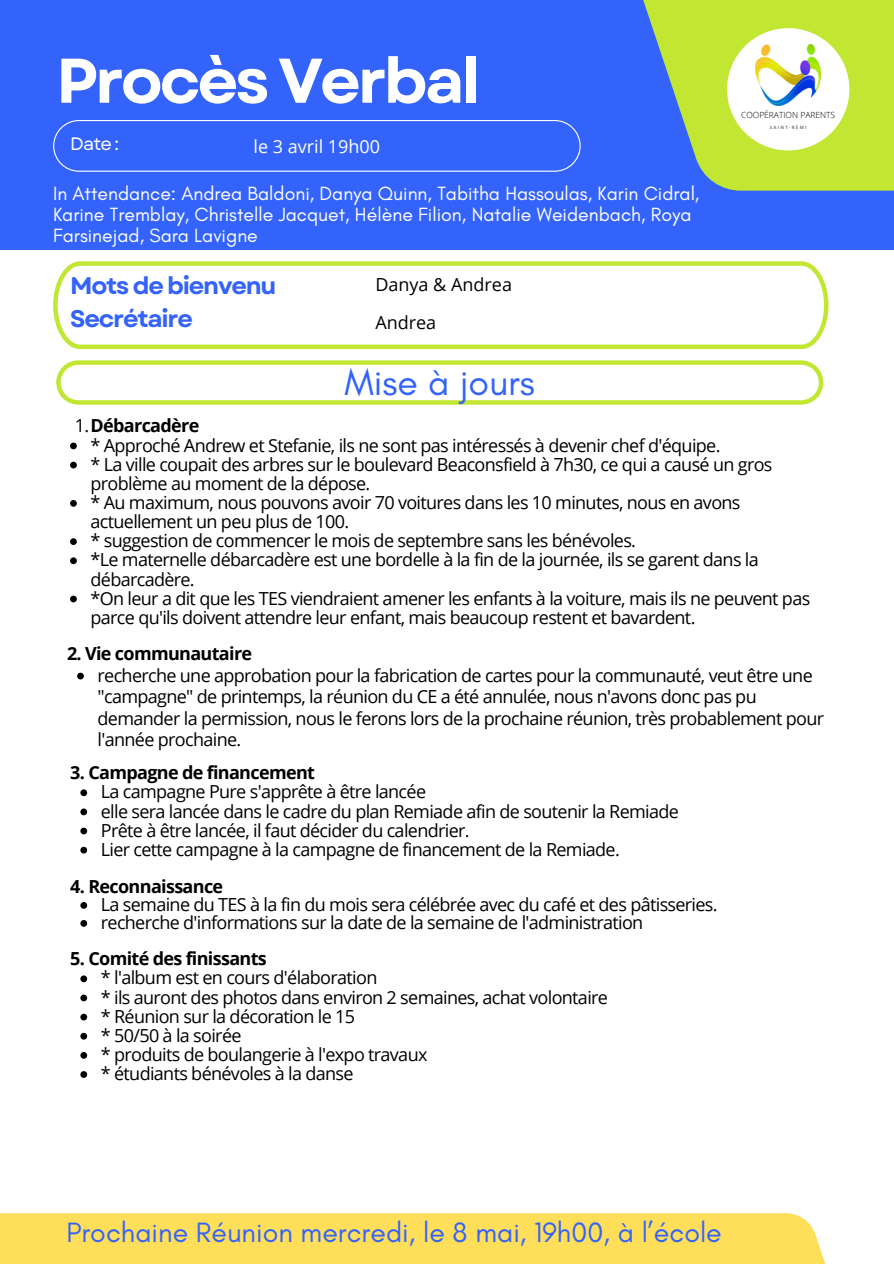
<style>
.page{position:relative;width:894px;height:1264px;background:#fff}
.page>*{position:absolute;margin:0;border:0;box-sizing:border-box;transform-origin:0 0}
.t1{font:700 63px "Garet";letter-spacing:-.05em;color:#fff}
.t2{font:37.5px "Glacial Indifference";color:#3463fb}
.t3{font:28.5px "Glacial Indifference";color:#3463fb}
.t4{font:700 24px/32.7px "Garet";letter-spacing:-.05em;color:#3463fb}
.t5{font:19.5px/21.3px "Glacial Indifference";color:#fff}
.t6{font:18px/19.2px "Open Sans";letter-spacing:-.035em;color:#000}
.t7{font:700 18px "Open Sans";letter-spacing:-.035em;color:#000}
.t8{font:18px "Open Sans";color:#fff}
.t9{font:18px "Open Sans";color:#000}
.t10{font:18px "Garet";color:#fff}
.t11{font:300 8.4px "Open Sans";color:#000}
.t12{font:700 4.5px "Open Sans";letter-spacing:.27em;color:#797979}
.s1{font-weight:400}
</style>
<div class="page">
<div style="left:0;top:0;width:893px;height:250px;background:#3463fb"></div>
<svg style="left:53px;top:120px;width:527px;height:52px"></svg>
<svg style="left:643px;top:0;width:250px;height:191px;fill:#c1e733"></svg>
<svg style="left:53px;top:261px;width:775px;height:88px"></svg>
<div style="left:0;top:1213px;width:835px;height:50px;background:#ffde59"></div>
<div style="left:726px;top:28px;width:123px;height:122px;background:#fff;border-radius:50%"></div>
<img style="left:755px;top:44px;width:65px;height:62px">
<svg style="left:56px;top:360px;width:767px;height:44px"></svg>
<svg style="left:70px;top:442px;width:7px;height:7px"></svg>
<svg style="left:70px;top:461px;width:7px;height:7px"></svg>
<svg style="left:70px;top:500px;width:7px;height:6px"></svg>
<svg style="left:70px;top:538px;width:7px;height:7px"></svg>
<svg style="left:70px;top:557px;width:7px;height:7px"></svg>
<svg style="left:70px;top:595px;width:7px;height:7px"></svg>
<svg style="left:77px;top:672px;width:7px;height:7px"></svg>
<svg style="left:80px;top:789px;width:7px;height:7px"></svg>
<svg style="left:80px;top:808px;width:7px;height:7px"></svg>
<svg style="left:80px;top:827px;width:7px;height:7px"></svg>
<svg style="left:80px;top:846px;width:7px;height:7px"></svg>
<svg style="left:80px;top:902px;width:7px;height:6px"></svg>
<svg style="left:80px;top:920px;width:7px;height:6px"></svg>
<svg style="left:80px;top:975px;width:7px;height:7px"></svg>
<svg style="left:80px;top:994px;width:7px;height:7px"></svg>
<svg style="left:80px;top:1013px;width:7px;height:7px"></svg>
<svg style="left:80px;top:1032px;width:7px;height:7px"></svg>
<svg style="left:80px;top:1052px;width:7px;height:6px"></svg>
<svg style="left:80px;top:1071px;width:7px;height:6px"></svg>
<h1 class="t1" style="left:56px;top:35px;width:426px">Procès Verbal</h1>
<p class="t10" style="left:70px;top:131px;width:50px">Date :</p>
<p class="t8" style="left:253px;top:133px;width:128px">le 3 avril 19h00</p>
<p class="t5" style="left:53px;top:182px;width:647px">In Attendance: Andrea Baldoni, Danya Quinn, Tabitha Hassoulas, Karin Cidral,<br>Karine Tremblay, Christelle Jacquet, Hélène Filion, Natalie Weidenbach, Roya<br>Farsinejad, Sara Lavigne</p>
<p class="t4" style="left:70px;top:270px;width:208px">Mots de bienvenu<br>Secrétaire</p>
<p class="t9" style="left:375px;top:271px;width:138px">Danya &amp; Andrea</p>
<h4 class="t6" style="left:375px;top:312px;width:62px">Andrea</h4>
<p class="t2" style="left:344px;top:359px;width:192px">Mise à jours</p>
<p class="t11" style="left:741px;top:109px;width:96px">COOPÉRATION PARENTS</p>
<p class="t12" style="left:769px;top:124px;width:38px">SAINT-RÉMI</p>
<p class="t7" style="left:75px;top:413px;width:126px"><span class="s1">1.</span>Débarcadère</p>
<p class="t6" style="left:90px;top:435px;width:631px">* Approché Andrew et Stefanie, ils ne sont pas intéressés à devenir chef d'équipe.</p>
<h2 class="t6" style="left:90px;top:454px;width:683px">* La ville coupait des arbres sur le boulevard Beaconsfield à 7h30, ce qui a causé un gros problème au moment de la dépose.</h2>
<p class="t6" style="left:90px;top:492px;width:651px">* Au maximum, nous pouvons avoir 70 voitures dans les 10 minutes, nous en avons actuellement un peu plus de 100.</p>
<p class="t6" style="left:90px;top:530px;width:547px">* suggestion de commencer le mois de septembre sans les bénévoles.</p>
<p class="t6" style="left:90px;top:550px;width:669px">*Le maternelle débarcadère est une bordelle à la fin de la journée, ils se garent dans la débarcadère.</p>
<p class="t6" style="left:90px;top:588px;width:721px">*On leur a dit que les TES viendraient amener les enfants à la voiture, mais ils ne peuvent pas parce qu'ils doivent attendre leur enfant, mais beaucoup restent et bavardent.</p>
<p class="t7" style="left:67px;top:641px;width:187px">2. Vie communautaire</p>
<h5 class="t6" style="left:98px;top:664px;width:727px;line-height:21.3px">recherche une approbation pour la fabrication de cartes pour la communauté, veut être une "campagne" de printemps, la réunion du CE a été annulée, nous n'avons donc pas pu demander la permission, nous le ferons lors de la prochaine réunion, très probablement pour l'année prochaine.</h5>
<p class="t7" style="left:70px;top:760px;width:246px">3. Campagne de financement</p>
<h5 class="t6" style="left:101px;top:781px;width:326px">La campagne Pure s'apprête à être lancée</h5>
<p class="t6" style="left:101px;top:801px;width:579px">elle sera lancée dans le cadre du plan Remiade afin de soutenir la Remiade</p>
<p class="t6" style="left:101px;top:820px;width:370px">Prête à être lancée, il faut décider du calendrier.</p>
<p class="t6" style="left:101px;top:839px;width:520px">Lier cette campagne à la campagne de financement de la Remiade.</p>
<p class="t7" style="left:70px;top:873px;width:154px">4. Reconnaissance</p>
<h5 class="t6" style="left:101px;top:894px;width:618px">La semaine du TES à la fin du mois sera célébrée avec du café et des pâtisseries.</h5>
<p class="t6" style="left:101px;top:912px;width:544px">recherche d'informations sur la date de la semaine de l'administration</p>
<p class="t7" style="left:70px;top:946px;width:198px">5. Comité des finissants</p>
<h5 class="t6" style="left:101px;top:967px;width:278px">* l'album est en cours d'élaboration</h5>
<p class="t6" style="left:101px;top:987px;width:508px">* ils auront des photos dans environ 2 semaines, achat volontaire</p>
<p class="t6" style="left:101px;top:1006px;width:255px">* Réunion sur la décoration le 15</p>
<p class="t6" style="left:101px;top:1025px;width:142px">* 50/50 à la soirée</p>
<p class="t6" style="left:101px;top:1044px;width:328px">* produits de boulangerie à l'expo travaux</p>
<p class="t6" style="left:101px;top:1063px;width:254px">* étudiants bénévoles à la danse</p>
<p class="t3" style="left:66px;top:1214px;width:656px">Prochaine Réunion mercredi, le 8 mai, 19h00, à l’école</p>
</div>
